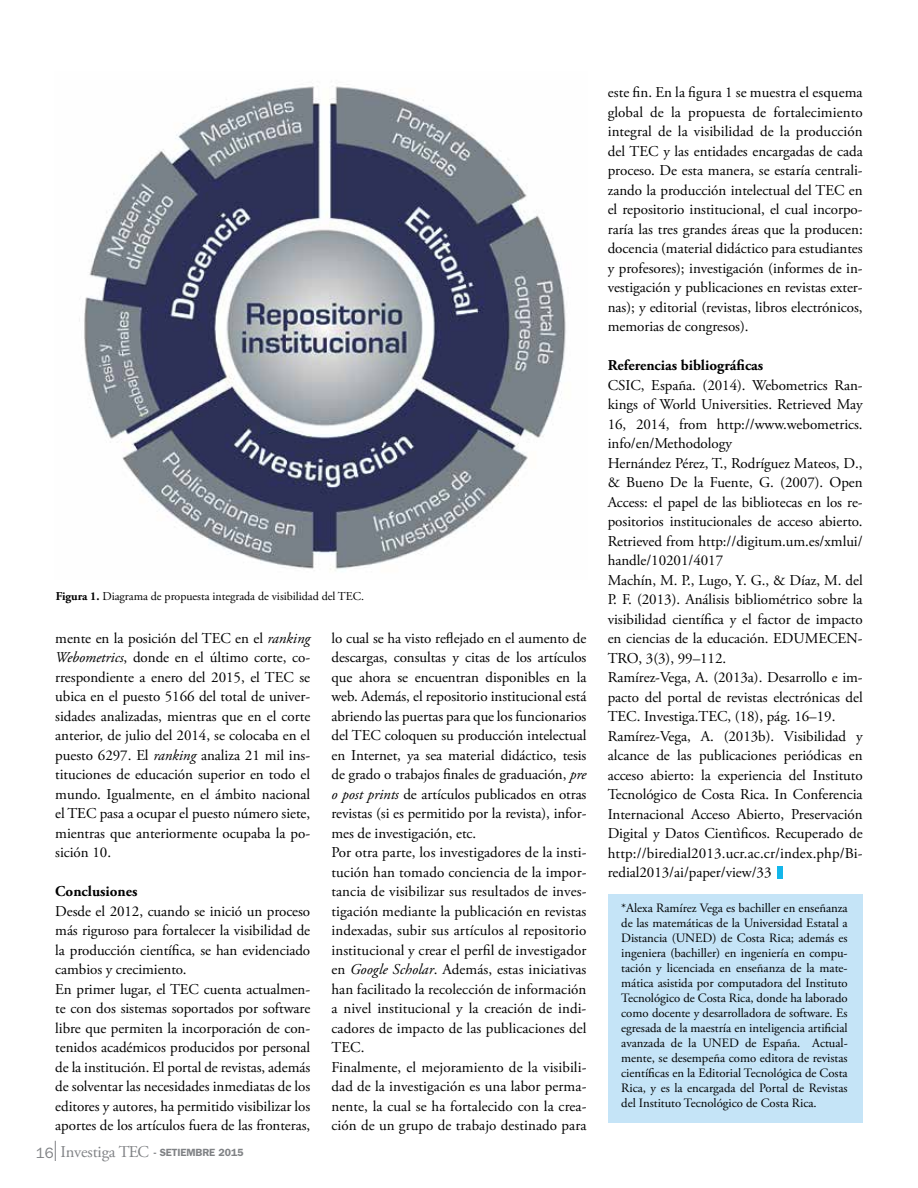
<style>
.page{position:relative;width:918px;height:1188px;background:#fff}
.page>*{position:absolute;margin:0;border:0;box-sizing:border-box;transform-origin:0 0}
.t1{font:15px/19.5px "Adobe Garamond Pro";letter-spacing:-.005em;color:#000}
.t2{font:700 15px "Adobe Garamond Pro";color:#000}
.t3{font:12.75px/15px "Adobe Garamond Pro";letter-spacing:-.005em;color:#000;text-align:justify}
.t4{font:12px "Adobe Garamond Pro";letter-spacing:-.005em;color:#000}
.t5{font:600 10.5px "Franklin Gothic";letter-spacing:-.01em;color:#808285}
.s1{font-weight:700}
.s2{font-style:italic}
.s3{font-weight:400;font-size:15px}
.s4{font-family:"Adobe Garamond Pro";font-weight:400;font-size:16.5px}
</style>
<div class="page">
<svg style="left:55px;top:1141px;width:1px;height:20px"></svg>
<div style="left:608px;top:894px;width:255px;height:229px;background:#c5e4f7"></div>
<img style="left:79px;top:84px;width:487px;height:487px">
<hr style="left:777px;top:866px;width:4px;height:13px;background:#13b6ea">
<svg style="left:781px;top:866px;width:2px;height:13px"></svg>
<p class="t4" style="left:56px;top:588px;width:310px"><span class="s1">Figura 1.</span> Diagrama de propuesta integrada de visibilidad del TEC.</p>
<p class="t1" style="left:55px;top:629px;width:257px;text-align:justify">mente en la posición del TEC en el <span class="s2">ranking Webometrics</span>, donde en el último corte, co&shy;rrespondiente a enero del 2015, el TEC se ubica en el puesto 5166 del total de univer&shy;sidades analizadas, mientras que en el corte anterior, de julio del 2014, se colocaba en el puesto 6297. El <span class="s2">ranking</span> analiza 21 mil ins&shy;tituciones de educación superior en todo el mundo. Igualmente, en el ámbito nacional el TEC pasa a ocupar el puesto número siete, mientras que anteriormente ocupaba la po&shy;sición 10.</p>
<p class="t2" style="left:55px;top:883px;width:84px">Conclusiones</p>
<p class="t1" style="left:55px;top:902px;width:257px">Desde el 2012, cuando se inició un proceso más riguroso para fortalecer la visibilidad de la producción científica, se han evidenciado cambios y crecimiento.<br>En primer lugar, el TEC cuenta actualmen&shy;te con dos sistemas soportados por software libre que permiten la incorporación de con&shy;tenidos académicos producidos por personal de la institución. El portal de revistas, además de solventar las necesidades inmediatas de los editores y autores, ha permitido visibilizar los aportes de los artículos fuera de las fronteras,</p>
<p class="t5" style="left:36px;top:1146px;width:209px"><span class="s3">16</span> <span class="s4">Investiga TEC</span> - SETIEMBRE 2015</p>
<p class="t1" style="left:332px;top:629px;width:257px">lo cual se ha visto reflejado en el aumento de descargas, consultas y citas de los artículos que ahora se encuentran disponibles en la web. Además, el repositorio institucional está abriendo las puertas para que los funcionarios del TEC coloquen su producción intelectual en Internet, ya sea material didáctico, tesis de grado o trabajos finales de graduación, <span class="s2">pre o post prints</span> de artículos publicados en otras revistas (si es permitido por la revista), infor&shy;mes de investigación, etc.<br>Por otra parte, los investigadores de la insti&shy;tución han tomado conciencia de la impor&shy;tancia de visibilizar sus resultados de inves&shy;tigación mediante la publicación en revistas indexadas, subir sus artículos al repositorio institucional y crear el perfil de investigador en <span class="s2">Google Scholar</span>. Además, estas iniciativas han facilitado la recolección de información a nivel institucional y la creación de indi&shy;cadores de impacto de las publicaciones del TEC.<br>Finalmente, el mejoramiento de la visibili&shy;dad de la investigación es una labor perma&shy;nente, la cual se ha fortalecido con la crea&shy;ción de un grupo de trabajo destinado para</p>
<p class="t1" style="left:608px;top:83px;width:257px;text-align:justify">este fin. En la figura 1 se muestra el esquema global de la propuesta de fortalecimiento integral de la visibilidad de la producción del TEC y las entidades encargadas de cada proceso. De esta manera, se estaría centrali&shy;zando la producción intelectual del TEC en el repositorio institucional, el cual incorpo&shy;raría las tres grandes áreas que la producen: docencia (material didáctico para estudiantes y profesores); investigación (informes de in&shy;vestigación y publicaciones en revistas exter&shy;nas); y editorial (revistas, libros electrónicos, memorias de congresos).</p>
<p class="t2" style="left:608px;top:357px;width:157px">Referencias bibliográficas</p>
<p class="t1" style="left:608px;top:376px;width:257px">CSIC, España. (2014). Webometrics Ran&shy;kings of World Universities. Retrieved May 16, 2014, from http://www.webometrics. info/en/Methodology<br>Hernández Pérez, T., Rodríguez Mateos, D., &amp; Bueno De la Fuente, G. (2007). Open Access: el papel de las bibliotecas en los re&shy;positorios institucionales de acceso abierto.<br>Retrieved from http://digitum.um.es/xmlui/ handle/10201/4017<br>Machín, M. P., Lugo, Y. G., &amp; Díaz, M. del P. F. (2013). Análisis bibliométrico sobre la visibilidad científica y el factor de impacto en ciencias de la educación. EDUMECEN-TRO, 3(3), 99–112.<br>Ramírez-Vega, A. (2013a). Desarrollo e im&shy;pacto del portal de revistas electrónicas del TEC. Investiga.TEC, (18), pág. 16–19.<br>Ramírez-Vega, A. (2013b). Visibilidad y alcance de las publicaciones periódicas en acceso abierto: la experiencia del Instituto Tecnológico de Costa Rica. In Conferencia Internacional Acceso Abierto, Preservación Digital y Datos Cientìficos. Recuperado de http://biredial2013.ucr.ac.cr/index.php/Bi&shy;redial2013/ai/paper/view/33</p>
<p class="t3" style="left:621px;top:901px;width:228px">*Alexa Ramírez Vega es bachiller en enseñanza de las matemáticas de la Universidad Estatal a Distancia (UNED) de Costa Rica; además es ingeniera (bachiller) en ingeniería en compu&shy;tación y licenciada en enseñanza de la mate&shy;mática asistida por computadora del Instituto Tecnológico de Costa Rica, donde ha laborado como docente y desarrolladora de software. Es egresada de la maestría en inteligencia artificial avanzada de la UNED de España. Actual&shy;mente, se desempeña como editora de revistas científicas en la Editorial Tecnológica de Costa Rica, y es la encargada del Portal de Revistas del Instituto Tecnológico de Costa Rica.</p>
</div>
